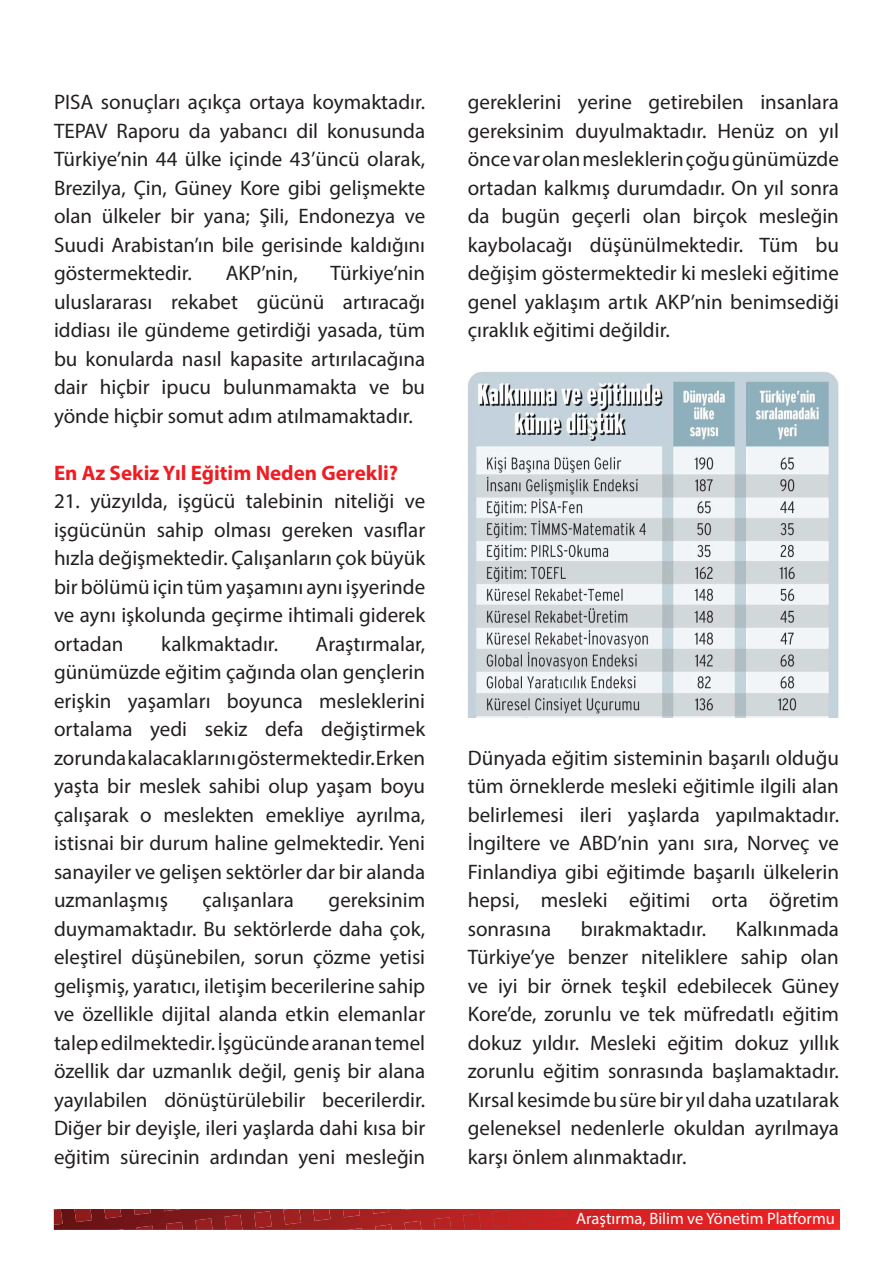
<style>
.page{position:relative;width:893px;height:1263px;background:#fff}
.page>*{position:absolute;margin:0;border:0;box-sizing:border-box;transform-origin:0 0}
.t1{font:21px/28.5px "Myriad Pro";color:#231f20;text-align:justify}
.t2{font:700 21px "Myriad Pro";color:#ee1d23}
.t3{font:16.5px "Myriad Pro";color:#fff}
</style>
<div class="page">
<svg style="left:54px;top:1209px;width:786px;height:21px;background:#b32022"></svg>
<img style="left:434px;top:1217px;width:17px;height:13px">
<img style="left:463px;top:1213px;width:18px;height:17px">
<img style="left:492px;top:1210px;width:18px;height:17px">
<img style="left:522px;top:1209px;width:18px;height:14px">
<img style="left:552px;top:1209px;width:17px;height:11px">
<img style="left:581px;top:1209px;width:17px;height:7px">
<img style="left:468px;top:371px;width:371px;height:347px">
<p class="t1" style="left:54px;top:88px;width:373px">PISA sonuçları açıkça ortaya koymaktadır.<br>TEPAV Raporu da yabancı dil konusunda Türkiye’nin 44 ülke içinde 43’üncü olarak, Brezilya, Çin, Güney Kore gibi gelişmekte olan ülkeler bir yana; Şili, Endonezya ve Suudi Arabistan’ın bile gerisinde kaldığını göstermektedir.</p>
<p class="t1" style="left:54px;top:259px;width:373px;text-indent:277px">Türkiye’nin uluslararası rekabet gücünü artıracağı iddiası ile gündeme getirdiği yasada, tüm bu konularda nasıl kapasite artırılacağına dair hiçbir ipucu bulunmamakta ve bu yönde hiçbir somut adım atılmamaktadır.</p>
<p class="t2" style="left:54px;top:459px;width:346px">En Az Sekiz Yıl Eğitim Neden Gerekli?</p>
<p class="t1" style="left:54px;top:487px;width:373px">21. yüzyılda, işgücü talebinin niteliği ve işgücünün sahip olması gereken vasıflar hızla değişmektedir. Çalışanların çok büyük bir bölümü için tüm yaşamını aynı işyerinde ve aynı işkolunda geçirme ihtimali giderek ortadan</p>
<p class="t1" style="left:226px;top:259px;width:73px">AKP’nin,</p>
<p class="t1" style="left:54px;top:629px;width:373px;text-indent:262px">Araştırmalar, günümüzde eğitim çağında olan gençlerin erişkin yaşamları boyunca mesleklerini ortalama yedi sekiz defa değiştirmek zorunda kalacaklarını göstermektedir. Erken yaşta bir meslek sahibi olup yaşam boyu çalışarak o meslekten emekliye ayrılma, istisnai bir durum haline gelmektedir. Yeni sanayiler ve gelişen sektörler dar bir alanda uzmanlaşmış</p>
<p class="t1" style="left:161px;top:629px;width:118px">kalkmaktadır.</p>
<p class="t1" style="left:54px;top:886px;width:373px;text-indent:275px">gereksinim duymamaktadır. Bu sektörlerde daha çok, eleştirel düşünebilen, sorun çözme yetisi gelişmiş, yaratıcı, iletişim becerilerine sahip ve özellikle dijital alanda etkin elemanlar talep edilmektedir. İşgücünde aranan temel özellik dar uzmanlık değil, geniş bir alana yayılabilen dönüştürülebilir becerilerdir.<br>Diğer bir deyişle, ileri yaşlarda dahi kısa bir eğitim sürecinin ardından yeni mesleğin</p>
<p class="t1" style="left:203px;top:886px;width:93px">çalışanlara</p>
<p class="t1" style="left:468px;top:88px;width:373px">gereklerini yerine getirebilen insanlara gereksinim duyulmaktadır. Henüz on yıl önce var olan mesleklerin çoğu günümüzde ortadan kalkmış durumdadır. On yıl sonra da bugün geçerli olan birçok mesleğin kaybolacağı düşünülmektedir. Tüm bu değişim göstermektedir ki mesleki eğitime genel yaklaşım artık AKP’nin benimsediği çıraklık eğitimi değildir.</p>
<p class="t1" style="left:468px;top:743px;width:373px">Dünyada eğitim sisteminin başarılı olduğu tüm örneklerde mesleki eğitimle ilgili alan belirlemesi ileri yaşlarda yapılmaktadır.<br>İngiltere ve ABD’nin yanı sıra, Norveç ve Finlandiya gibi eğitimde başarılı ülkelerin hepsi, mesleki eğitimi orta öğretim sonrasına</p>
<p class="t1" style="left:468px;top:914px;width:373px;text-indent:268px">Kalkınmada Türkiye’ye benzer niteliklere sahip olan ve iyi bir örnek teşkil edebilecek Güney Kore’de, zorunlu ve tek müfredatlı eğitim dokuz yıldır. Mesleki eğitim dokuz yıllık zorunlu eğitim sonrasında başlamaktadır.<br>Kırsal kesimde bu süre bir yıl daha uzatılarak geleneksel nedenlerle okuldan ayrılmaya karşı önlem alınmaktadır.</p>
<p class="t1" style="left:581px;top:914px;width:127px">bırakmaktadır.</p>
<p class="t3" style="left:576px;top:1208px;width:260px">Araştırma, Bilim ve Yönetim Platformu</p>
</div>
